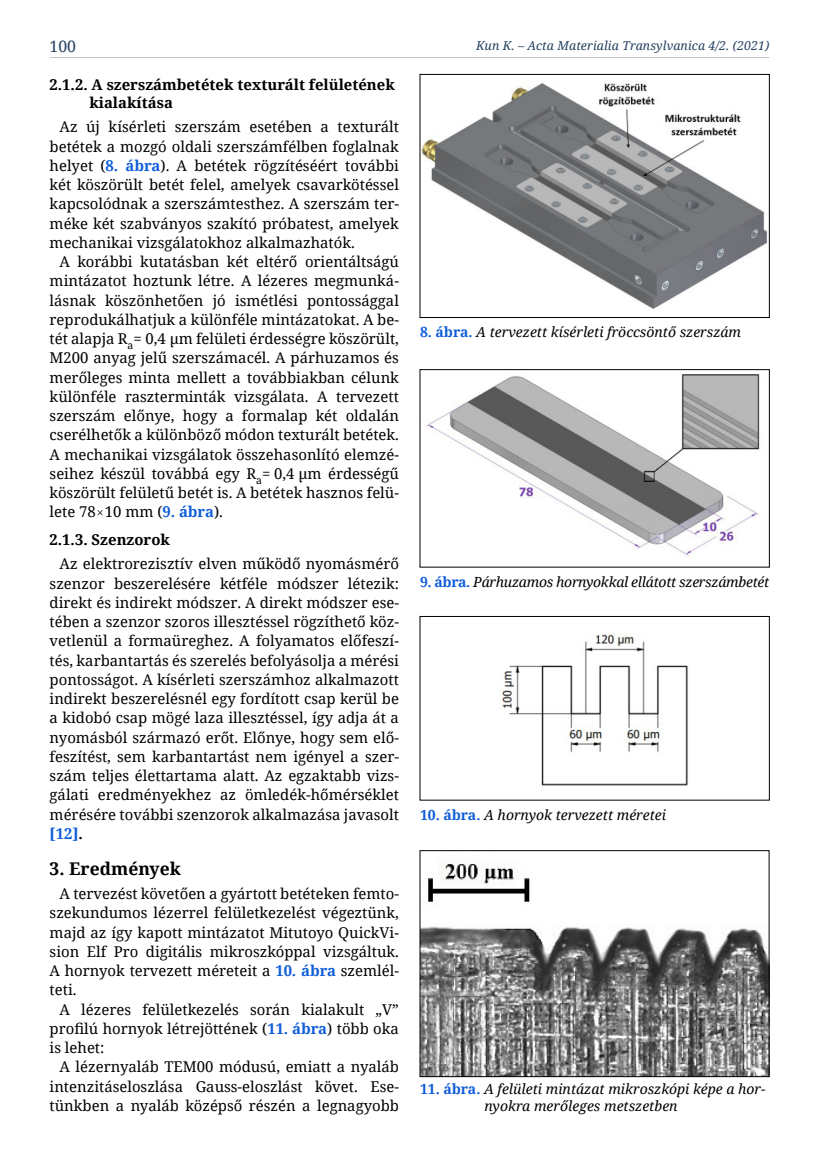
<style>
.page{position:relative;width:819px;height:1161px;background:#fff}
.page>*{position:absolute;margin:0;border:0;box-sizing:border-box;transform-origin:0 0}
.t1{font:700 17.5px "Noto Serif";color:#000}
.t2{font:15.75px "Noto Serif";color:#244061}
.t3{font:14.88px/19.2px "Noto Serif";color:#000;text-align:justify}
.t4{font:700 14.88px/17.8px "Noto Serif";color:#000}
.t5{font:italic 14px/17.5px "Noto Serif";color:#000}
.t6{font:italic 14px "Noto Serif";letter-spacing:-.02em;color:#000}
.t7{font:italic 12.25px "Noto Serif";letter-spacing:.01em;color:#244061}
.s1{font-weight:700;color:#0f5dd8}
.s2{font-family:"Courier New"}
.s3{font-weight:700}
.s4{font-weight:700;font-style:normal;color:#0f5dd8}
</style>
<div class="page">
<hr style="left:50px;top:57px;width:719px;height:1px;background:#c6c6c6">
<img style="left:502px;top:633px;width:186px;height:153px">
<div style="left:420px;top:616px;width:349px;height:184px;border:1px solid #000"></div>
<img style="left:422px;top:83px;width:345px;height:226px">
<div style="left:420px;top:74px;width:349px;height:244px;border:1px solid #000"></div>
<img style="left:426px;top:374px;width:334px;height:183px">
<div style="left:420px;top:369px;width:349px;height:198px;border:1px solid #000"></div>
<img style="left:422px;top:863px;width:345px;height:212px">
<div style="left:420px;top:850px;width:349px;height:227px;border:1px solid #000"></div>
<p class="t2" style="left:50px;top:35px;width:28px">100</p>
<p class="t7" style="left:476px;top:37px;width:295px">Kun K. – Acta Materialia Transylvanica 4/2. (2021)</p>
<p class="t4" style="left:89px;top:76px;width:307px;text-indent:-40px">2.1.2. A szerszámbetétek texturált felületének kialakítása</p>
<p class="t3" style="left:50px;top:117px;width:351px;text-indent:10px">Az új kísérleti szerszám esetében a texturált betétek a mozgó oldali szerszámfélben foglalnak helyet (<span class="s1">8. ábra</span>). A betétek rögzítéséért további két köszörült betét felel, amelyek csavarkötéssel kapcsolódnak a szerszámtesthez. A szerszám ter&shy;méke két szabványos szakító próbatest, amelyek mechanikai vizsgálatokhoz alkalmazhatók.</p>
<p class="t3" style="left:50px;top:252px;width:351px;text-indent:10px">A korábbi kutatásban két eltérő orientáltságú mintázatot hoztunk létre. A lézeres megmunká&shy;lásnak köszönhetően jó ismétlési pontossággal reprodukálhatjuk a különféle mintázatokat. A be&shy;tét alapja R<sub>a</sub>= 0,4 μm felületi érdességre köszörült, M200 anyag jelű szerszámacél. A párhuzamos és merőleges minta mellett a továbbiakban célunk különféle raszterminták vizsgálata. A tervezett szerszám előnye, hogy a formalap két oldalán cserélhetők a különböző módon texturált betétek.<br>A mechanikai vizsgálatok összehasonlító elemzé&shy;seihez készül továbbá egy R<sub>a</sub>= 0,4 μm érdességű köszörült felületű betét is. A betétek hasznos felü&shy;lete 78<span class="s2">×</span>10 mm (<span class="s1">9. ábra</span>).</p>
<p class="t4" style="left:50px;top:530px;width:122px">2.1.3. Szenzorok</p>
<p class="t3" style="left:50px;top:554px;width:351px;text-indent:10px">Az elektrorezisztív elven működő nyomásmérő szenzor beszerelésére kétféle módszer létezik: direkt és indirekt módszer. A direkt módszer ese&shy;tében a szenzor szoros illesztéssel rögzíthető köz&shy;vetlenül a formaüreghez. A folyamatos előfeszí&shy;tés, karbantartás és szerelés befolyásolja a mérési pontosságot. A kísérleti szerszámhoz alkalmazott indirekt beszerelésnél egy fordított csap kerül be a kidobó csap mögé laza illesztéssel, így adja át a nyomásból származó erőt. Előnye, hogy sem elő&shy;feszítést, sem karbantartást nem igényel a szer&shy;szám teljes élettartama alatt. Az egzaktabb vizs&shy;gálati eredményekhez az ömledék-hőmérséklet mérésére további szenzorok alkalmazása javasolt <span class="s1">[12]</span><span class="s3">.</span></p>
<p class="t1" style="left:50px;top:856px;width:133px">3. Eredmények</p>
<p class="t3" style="left:50px;top:883px;width:351px;text-indent:10px">A tervezést követően a gyártott betéteken femto&shy;szekundumos lézerrel felületkezelést végeztünk, majd az így kapott mintázatot Mitutoyo QuickVi&shy;sion Elf Pro digitális mikroszkóppal vizsgáltuk.<br>A hornyok tervezett méreteit a <span class="s1">10. ábra</span> szemlél&shy;teti.</p>
<p class="t3" style="left:50px;top:999px;width:351px;text-indent:10px">A lézeres felületkezelés során kialakult „V” profilú hornyok létrejöttének (<span class="s1">11. ábra</span>) több oka is lehet:</p>
<p class="t3" style="left:50px;top:1057px;width:351px;text-indent:10px">A lézernyaláb TEM00 módusú, emiatt a nyaláb intenzitáseloszlása Gauss-eloszlást követ. Ese&shy;tünkben a nyaláb középső részén a legnagyobb</p>
<p class="t5" style="left:420px;top:323px;width:322px"><span class="s4">8. ábra.</span> A tervezett kísérleti fröccsöntő szerszám</p>
<p class="t6" style="left:420px;top:572px;width:351px"><span class="s4">9. ábra.</span> Párhuzamos hornyokkal ellátott szerszámbetét</p>
<p class="t5" style="left:420px;top:806px;width:247px"><span class="s4">10. ábra.</span> A hornyok tervezett méretei</p>
<p class="t5" style="left:484px;top:1079px;width:282px;text-indent:-64px"><span class="s4">11. ábra.</span> A felületi mintázat mikroszkópi képe a hor&shy;nyokra merőleges metszetben</p>
</div>
